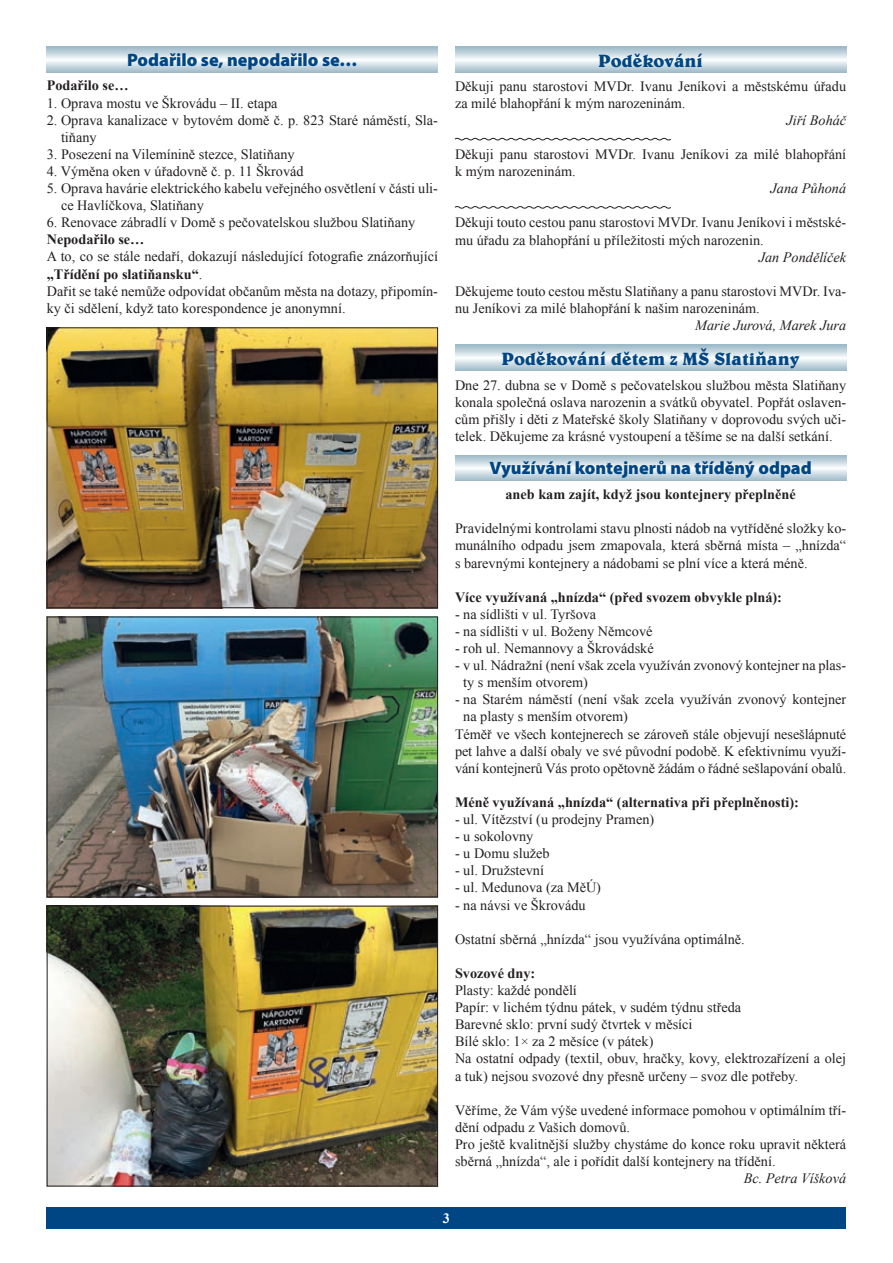
<style>
.page{position:relative;width:893px;height:1263px;background:#fff}
.page>*{position:absolute;margin:0;border:0;box-sizing:border-box;transform-origin:0 0}
.t1{font:900 18px "Myriad Pro";color:#004684}
.t2{font:700 18px "Belwe AT";color:#004684}
.t3{font:14.25px/17.1px "Times New Roman";color:#231f20}
.t4{font:700 14.25px "Times New Roman";color:#231f20}
.t5{font:italic 14.25px "Times New Roman";color:#231f20}
.t6{font:700 14.25px "Times New Roman";color:#fff}
.s1{font-weight:700}
</style>
<div class="page">
<div style="left:47px;top:1208px;width:799px;height:21px;background:#004684"></div>
<svg style="left:47px;top:47px;width:391px;height:25px"></svg>
<img style="left:49px;top:329px;width:387px;height:277px">
<div style="left:47px;top:327px;width:391px;height:281px;border:1px solid #231f20"></div>
<img style="left:49px;top:908px;width:387px;height:276px">
<div style="left:47px;top:906px;width:391px;height:280px;border:1px solid #231f20"></div>
<img style="left:49px;top:619px;width:387px;height:276px">
<div style="left:47px;top:617px;width:391px;height:280px;border:1px solid #231f20"></div>
<svg style="left:455px;top:455px;width:391px;height:25px"></svg>
<svg style="left:455px;top:345px;width:391px;height:25px"></svg>
<svg style="left:454px;top:137px;width:217px;height:4px"></svg>
<svg style="left:454px;top:206px;width:217px;height:3px"></svg>
<svg style="left:455px;top:47px;width:391px;height:25px"></svg>
<p class="t1" style="left:127px;top:48px;width:232px">Podařilo se, nepodařilo se…</p>
<p class="t4" style="left:47px;top:76px;width:83px">Podařilo se…</p>
<p class="t3" style="left:47px;top:94px;width:232px">1. Oprava mostu ve Škrovádu – II. etapa</p>
<p class="t3" style="left:61px;top:111px;width:378px;text-indent:-14px">2. Oprava kanalizace v bytovém domě č. p. 823 Staré náměstí, Sla&shy;tiňany</p>
<p class="t3" style="left:47px;top:145px;width:249px">3. Posezení na Vilemínině stezce, Slatiňany</p>
<p class="t3" style="left:47px;top:162px;width:258px">4. Výměna oken v úřadovně č. p. 11 Škrovád</p>
<p class="t3" style="left:61px;top:180px;width:378px;text-indent:-14px">5. Oprava havárie elektrického kabelu veřejného osvětlení v části uli&shy;ce Havlíčkova, Slatiňany</p>
<p class="t3" style="left:47px;top:214px;width:370px">6. Renovace zábradlí v Domě s pečovatelskou službou Slatiňany</p>
<p class="t4" style="left:47px;top:230px;width:99px">Nepodařilo se…</p>
<p class="t3" style="left:47px;top:248px;width:393px">A to, co se stále nedaří, dokazují následující fotografie znázorňující <span class="s1">„Třídění po slatiňansku“</span>.<br>Dařit se také nemůže odpovídat občanům města na dotazy, připomín&shy;ky či sdělení, když tato korespondence je anonymní.</p>
<p class="t2" style="left:598px;top:49px;width:106px">Poděkování</p>
<p class="t3" style="left:455px;top:77px;width:393px">Děkuji panu starostovi MVDr. Ivanu Jeníkovi a městskému úřadu za milé blahopřání k mým narozeninám.</p>
<p class="t5" style="left:786px;top:110px;width:61px">Jiří Boháč</p>
<p class="t3" style="left:455px;top:146px;width:393px">Děkuji panu starostovi MVDr. Ivanu Jeníkovi za milé blahopřání k mým narozeninám.</p>
<p class="t5" style="left:771px;top:179px;width:77px">Jana Půhoná</p>
<p class="t3" style="left:455px;top:214px;width:393px">Děkuji touto cestou panu starostovi MVDr. Ivanu Jeníkovi i městské&shy;mu úřadu za blahopřání u příležitosti mých narozenin.</p>
<p class="t5" style="left:759px;top:247px;width:89px">Jan Pondělíček</p>
<p class="t3" style="left:455px;top:282px;width:393px">Děkujeme touto cestou městu Slatiňany a panu starostovi MVDr. Iva&shy;nu Jeníkovi za milé blahopřání k našim narozeninám.</p>
<p class="t5" style="left:695px;top:315px;width:152px">Marie Jurová, Marek Jura</p>
<p class="t2" style="left:502px;top:347px;width:300px">Poděkování dětem z MŠ Slatiňany</p>
<p class="t3" style="left:455px;top:376px;width:393px;text-align:justify">Dne 27. dubna se v Domě s pečovatelskou službou města Slatiňany konala společná oslava narozenin a svátků obyvatel. Popřát oslaven&shy;cům přišly i děti z Mateřské školy Slatiňany v doprovodu svých uči&shy;telek. Děkujeme za krásné vystoupení a těšíme se na další setkání.</p>
<p class="t1" style="left:489px;top:456px;width:324px">Využívání kontejnerů na tříděný odpad</p>
<p class="t4" style="left:505px;top:484px;width:292px">aneb kam zajít, když jsou kontejnery přeplněné</p>
<p class="t3" style="left:455px;top:520px;width:393px;text-align:justify">Pravidelnými kontrolami stavu plnosti nádob na vytříděné složky ko&shy;munálního odpadu jsem zmapovala, která sběrná místa – „hnízda“ s barevnými kontejnery a nádobami se plní více a která méně.</p>
<p class="t4" style="left:455px;top:587px;width:328px">Více využívaná „hnízda“ (před svozem obvykle plná):</p>
<p class="t3" style="left:455px;top:605px;width:143px">- na sídlišti v ul. Tyršova</p>
<p class="t3" style="left:455px;top:622px;width:199px">- na sídlišti v ul. Boženy Němcové</p>
<p class="t3" style="left:455px;top:639px;width:200px">- roh ul. Nemannovy a Škrovádské</p>
<p class="t3" style="left:463px;top:657px;width:384px;text-indent:-8px">- v ul. Nádražní (není však zcela využíván zvonový kontejner na plas&shy;ty s menším otvorem)</p>
<p class="t3" style="left:455px;top:691px;width:393px">- na Starém náměstí (není však zcela využíván zvonový kontejner</p>
<p class="t3" style="left:463px;top:708px;width:166px">na plasty s menším otvorem)</p>
<p class="t3" style="left:455px;top:725px;width:393px">Téměř ve všech kontejnerech se zároveň stále objevují nesešlápnuté</p>
<p class="t3" style="left:455px;top:742px;width:393px">pet lahve a další obaly ve své původní podobě. K efektivnímu využí-</p>
<p class="t3" style="left:455px;top:759px;width:393px">vání kontejnerů Vás proto opětovně žádám o řádné sešlapování obalů.</p>
<p class="t4" style="left:455px;top:792px;width:345px">Méně využívaná „hnízda“ (alternativa při přeplněnosti):</p>
<p class="t3" style="left:455px;top:810px;width:201px">- ul. Vítězství (u prodejny Pramen)</p>
<p class="t3" style="left:455px;top:828px;width:80px">- u sokolovny</p>
<p class="t3" style="left:455px;top:845px;width:96px">- u Domu služeb</p>
<p class="t3" style="left:455px;top:862px;width:91px">- ul. Družstevní</p>
<p class="t3" style="left:455px;top:879px;width:148px">- ul. Medunova (za MěÚ)</p>
<p class="t3" style="left:455px;top:896px;width:132px">- na návsi ve Škrovádu</p>
<p class="t3" style="left:455px;top:930px;width:291px">Ostatní sběrná „hnízda“ jsou využívána optimálně.</p>
<p class="t4" style="left:455px;top:963px;width:82px">Svozové dny:</p>
<p class="t3" style="left:455px;top:981px;width:393px">Plasty: každé pondělí<br>Papír: v lichém týdnu pátek, v sudém týdnu středa<br>Barevné sklo: první sudý čtvrtek v měsíci<br>Bílé sklo: 1× za 2 měsíce (v pátek)<br>Na ostatní odpady (textil, obuv, hračky, kovy, elektrozařízení a olej a tuk) nejsou svozové dny přesně určeny – svoz dle potřeby.</p>
<p class="t3" style="left:455px;top:1101px;width:393px">Věříme, že Vám výše uvedené informace pomohou v optimálním tří&shy;dění odpadu z Vašich domovů.<br>Pro ještě kvalitnější služby chystáme do konce roku upravit některá sběrná „hnízda“, ale i pořídit další kontejnery na třídění.</p>
<p class="t5" style="left:744px;top:1168px;width:104px">Bc. Petra Víšková</p>
<p class="t6" style="left:443px;top:1208px;width:9px">3</p>
</div>
